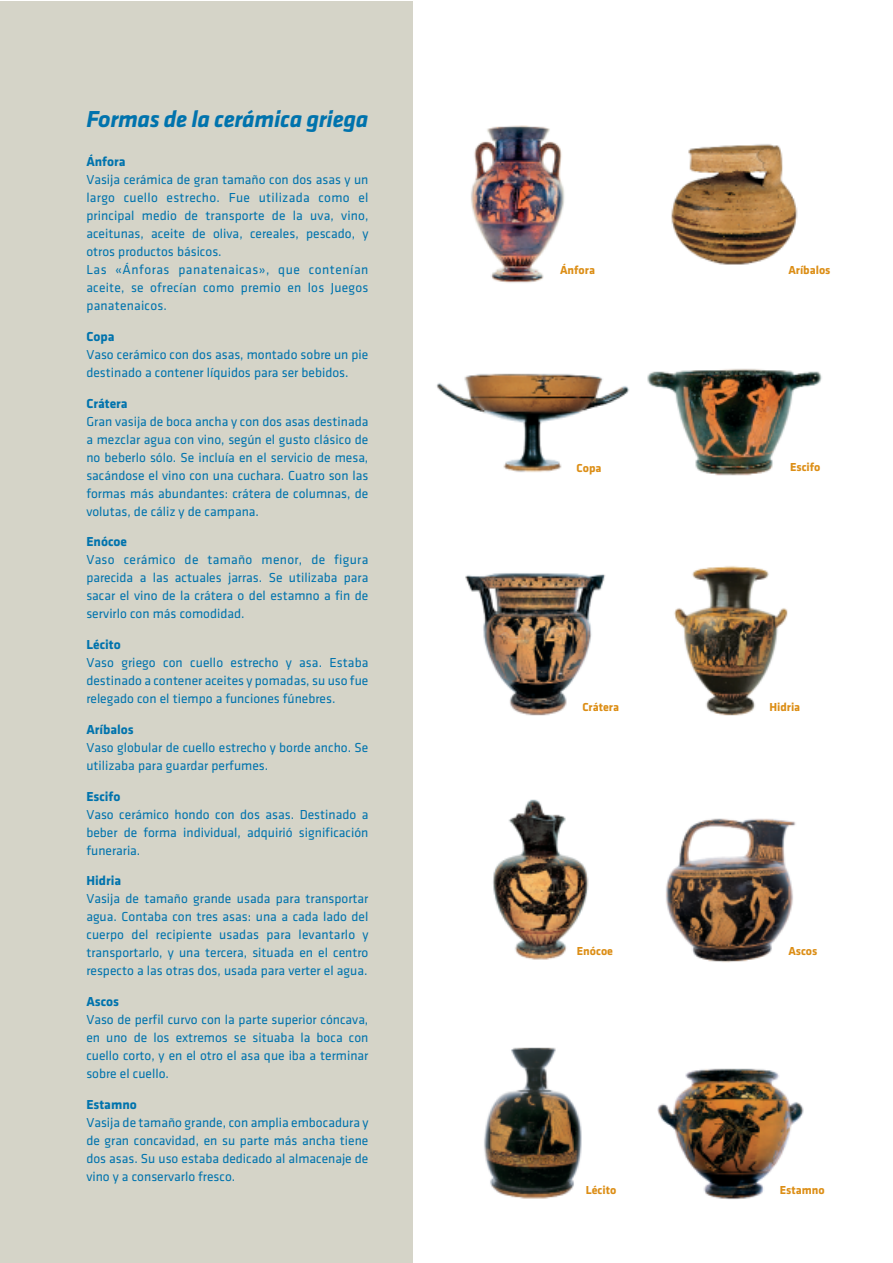
<style>
.page{position:relative;width:893px;height:1263px;background:#fff}
.page>*{position:absolute;margin:0;border:0;box-sizing:border-box;transform-origin:0 0}
.t1{font:italic 700 24px "Klavika CH";letter-spacing:-.015em;color:#0073ad}
.t2{font:13.5px/18px "Klavika CH";color:#0073ad;text-align:justify}
.t3{font:700 13.5px "Klavika CH";color:#0073ad}
.t4{font:700 12px "Klavika CH";color:#dc8e16}
</style>
<div class="page">
<div style="left:0;top:2px;width:412px;height:1261px;background:#d5d4c8"></div>
<img style="left:471px;top:126px;width:94px;height:157px">
<img style="left:436px;top:373px;width:193px;height:99px">
<img style="left:465px;top:573px;width:141px;height:143px">
<img style="left:493px;top:799px;width:96px;height:161px">
<img style="left:484px;top:1047px;width:98px;height:152px">
<img style="left:671px;top:144px;width:127px;height:121px">
<img style="left:647px;top:368px;width:175px;height:108px">
<img style="left:674px;top:566px;width:114px;height:150px">
<img style="left:666px;top:818px;width:130px;height:145px">
<img style="left:658px;top:1068px;width:146px;height:131px">
<h1 class="t1" style="left:86px;top:110px;width:283px">Formas de la cerámica griega</h1>
<p class="t3" style="left:86px;top:157px;width:41px">Ánfora</p>
<p class="t2" style="left:86px;top:172px;width:283px;text-align:left">Vasija cerámica de gran tamaño con dos asas y un largo cuello estrecho. Fue utilizada como el principal medio de transporte de la uva, vino, aceitunas, aceite de oliva, cereales, pescado, y otros productos básicos.<br>Las «Ánforas panatenaicas», que contenían aceite, se ofrecían como premio en los Juegos panatenaicos.</p>
<p class="t3" style="left:86px;top:331px;width:30px">Copa</p>
<p class="t2" style="left:86px;top:347px;width:283px">Vaso cerámico con dos asas, montado sobre un pie destinado a contener líquidos para ser bebidos.</p>
<p class="t3" style="left:86px;top:398px;width:43px">Crátera</p>
<p class="t2" style="left:86px;top:413px;width:283px">Gran vasija de boca ancha y con dos asas destinada a mezclar agua con vino, según el gusto clásico de no beberlo sólo. Se incluía en el servicio de mesa, sacándose el vino con una cuchara. Cuatro son las formas más abundantes: crátera de columnas, de volutas, de cáliz y de campana.</p>
<p class="t3" style="left:86px;top:537px;width:42px">Enócoe</p>
<p class="t2" style="left:86px;top:552px;width:283px">Vaso cerámico de tamaño menor, de figura parecida a las actuales jarras. Se utilizaba para sacar el vino de la crátera o del estamno a fin de servirlo con más comodidad.</p>
<p class="t3" style="left:86px;top:640px;width:36px">Lécito</p>
<p class="t2" style="left:86px;top:655px;width:283px">Vaso griego con cuello estrecho y asa. Estaba destinado a contener aceites y pomadas, su uso fue relegado con el tiempo a funciones fúnebres.</p>
<p class="t3" style="left:86px;top:724px;width:49px">Aríbalos</p>
<p class="t2" style="left:86px;top:740px;width:283px">Vaso globular de cuello estrecho y borde ancho. Se utilizaba para guardar perfumes.</p>
<p class="t3" style="left:86px;top:791px;width:36px">Escifo</p>
<p class="t2" style="left:86px;top:806px;width:283px">Vaso cerámico hondo con dos asas. Destinado a beber de forma individual, adquirió significación funeraria.</p>
<p class="t3" style="left:86px;top:876px;width:36px">Hidria</p>
<p class="t2" style="left:86px;top:891px;width:283px">Vasija de tamaño grande usada para transportar agua. Contaba con tres asas: una a cada lado del cuerpo del recipiente usadas para levantarlo y transportarlo, y una tercera, situada en el centro respecto a las otras dos, usada para verter el agua.</p>
<p class="t3" style="left:86px;top:997px;width:34px">Ascos</p>
<p class="t2" style="left:86px;top:1012px;width:283px">Vaso de perfil curvo con la parte superior cóncava, en uno de los extremos se situaba la boca con cuello corto, y en el otro el asa que iba a terminar sobre el cuello.</p>
<p class="t3" style="left:86px;top:1099px;width:52px">Estamno</p>
<p class="t2" style="left:86px;top:1115px;width:283px">Vasija de tamaño grande, con amplia embocadura y de gran concavidad, en su parte más ancha tiene dos asas. Su uso estaba dedicado al almacenaje de vino y a conservarlo fresco.</p>
<p class="t4" style="left:560px;top:265px;width:36px">Ánfora</p>
<p class="t4" style="left:788px;top:266px;width:44px">Aríbalos</p>
<p class="t4" style="left:576px;top:464px;width:26px">Copa</p>
<p class="t4" style="left:790px;top:463px;width:32px">Escifo</p>
<p class="t4" style="left:582px;top:703px;width:38px">Crátera</p>
<p class="t4" style="left:769px;top:703px;width:32px">Hidria</p>
<p class="t4" style="left:577px;top:947px;width:38px">Enócoe</p>
<p class="t4" style="left:788px;top:947px;width:31px">Ascos</p>
<p class="t4" style="left:585px;top:1185px;width:32px">Lécito</p>
<p class="t4" style="left:779px;top:1185px;width:46px">Estamno</p>
</div>
